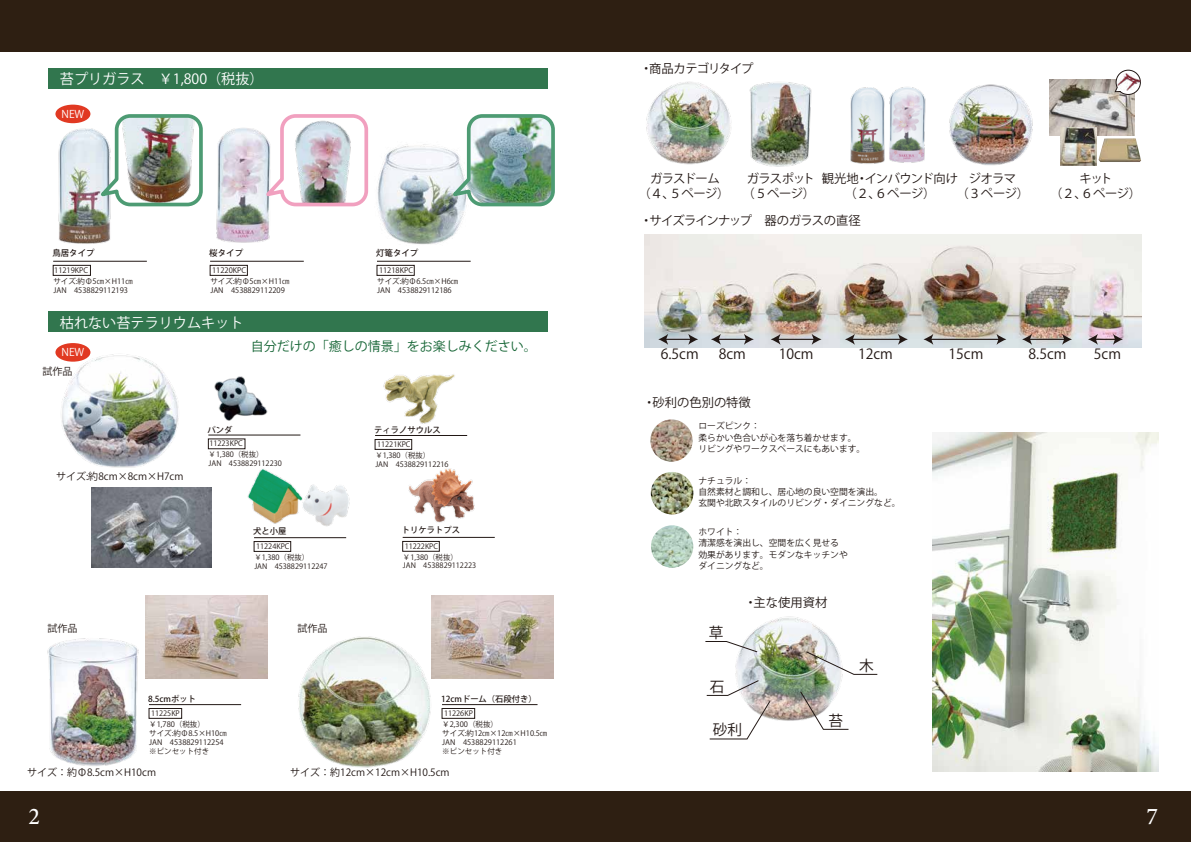
<style>
.page{position:relative;width:1191px;height:842px;background:#fff}
.page>*{position:absolute;margin:0;border:0;box-sizing:border-box;transform-origin:0 0}
.t1{font:14.7px "Koz Go Pr 6 N";color:#221815}
.t2{font:14.1px "Koz Go Pr 6 N";color:#fff}
.t3{font:14px "Koz Go Pr 6 N";color:#221815}
.t4{font:13px "Koz Go Pr 6 N";color:#156535}
.t5{font:12.3px/14.8px "Koz Go Pr 6 N";letter-spacing:-.03em;color:#221815;text-align:center}
.t6{font:12.3px/14.8px "Koz Go Pr 6 N";letter-spacing:-.05em;color:#221815;text-align:center}
.t7{font:12.3px "Koz Go Pr 6 N";letter-spacing:-.07em;color:#221815}
.t8{font:12.3px "Koz Go Pr 6 N";color:#221815}
.t9{font:10.6px "Koz Go Pr 6 N";color:#fff}
.t10{font:10px "Koz Go Pr 6 N";color:#221815}
.t11{font:8.8px/11.3px "Koz Go Pr 6 N";color:#221815}
.t12{font:500 8.5px "Koz Go Pr 6 N";color:#221815}
.t13{font:500 8.3px "Koz Go Pr 6 N";color:#221815}
.t14{font:7.5px/9px "Koz Go Pr 6 N";color:#221815}
.t15{font:7.4px/10.6px "Koz Go Pr 6 N";color:#221815}
</style>
<div class="page">
<div style="left:0;top:792px;width:1191px;height:50px;background:#2e1f12"></div>
<div style="left:0;top:0;width:1191px;height:51px;background:#2e1f12"></div>
<div style="left:53px;top:265px;width:38px;height:10px;border:1px solid #221815"></div>
<hr style="left:53px;top:261px;width:94px;height:1px;background:#221815">
<div style="left:377px;top:265px;width:37px;height:10px;border:1px solid #221815"></div>
<hr style="left:377px;top:261px;width:93px;height:1px;background:#221815">
<div style="left:210px;top:265px;width:37px;height:10px;border:1px solid #221815"></div>
<hr style="left:210px;top:261px;width:94px;height:1px;background:#221815">
<img style="left:58px;top:129px;width:55px;height:115px">
<img style="left:377px;top:144px;width:90px;height:101px">
<img style="left:216px;top:128px;width:57px;height:115px">
<img style="left:120px;top:119px;width:78px;height:82px">
<div style="left:115px;top:114px;width:88px;height:92px;border:4px solid #4d9b73;border-radius:14px"></div>
<img style="left:295px;top:120px;width:56px;height:81px">
<div style="left:280px;top:114px;width:88px;height:92px;border:4px solid #f1a0bf;border-radius:14px"></div>
<img style="left:455px;top:119px;width:95px;height:85px">
<div style="left:467px;top:114px;width:88px;height:92px;border:4px solid #4d9b73;border-radius:14px"></div>
<div style="left:375px;top:439px;width:37px;height:10px;border:1px solid #221815"></div>
<hr style="left:375px;top:435px;width:92px;height:1px;background:#221815">
<img style="left:383px;top:374px;width:72px;height:50px">
<div style="left:402px;top:541px;width:37px;height:10px;border:1px solid #221815"></div>
<hr style="left:403px;top:537px;width:92px;height:1px;background:#221815">
<img style="left:409px;top:468px;width:66px;height:55px">
<img style="left:1049px;top:80px;width:85px;height:55px">
<svg style="left:1114px;top:70px;width:24px;height:25px"></svg>
<img style="left:1117px;top:73px;width:23px;height:18px">
<img style="left:1098px;top:138px;width:43px;height:24px">
<img style="left:1060px;top:128px;width:36px;height:37px">
<img style="left:650px;top:419px;width:42px;height:43px;border-radius:21px">
<img style="left:651px;top:472px;width:42px;height:42px;border-radius:21px">
<img style="left:651px;top:525px;width:42px;height:43px;border-radius:21px">
<img style="left:735px;top:616px;width:108px;height:105px">
<svg style="left:799px;top:691px;width:50px;height:39px"></svg>
<svg style="left:805px;top:651px;width:73px;height:24px"></svg>
<svg style="left:706px;top:679px;width:65px;height:61px"></svg>
<svg style="left:705px;top:641px;width:53px;height:12px"></svg>
<img style="left:646px;top:81px;width:85px;height:84px">
<img style="left:644px;top:235px;width:497px;height:112px">
<svg style="left:658px;top:334px;width:40px;height:11px"></svg>
<svg style="left:711px;top:334px;width:43px;height:11px"></svg>
<hr style="left:777px;top:339px;width:37px;height:1px;background:#221815">
<svg style="left:770px;top:334px;width:10px;height:11px"></svg>
<svg style="left:811px;top:334px;width:10px;height:11px"></svg>
<hr style="left:852px;top:339px;width:49px;height:1px;background:#221815">
<svg style="left:845px;top:334px;width:10px;height:11px"></svg>
<svg style="left:898px;top:334px;width:10px;height:11px"></svg>
<hr style="left:930px;top:339px;width:69px;height:1px;background:#221815">
<svg style="left:923px;top:334px;width:10px;height:11px"></svg>
<svg style="left:996px;top:334px;width:10px;height:11px"></svg>
<hr style="left:1029px;top:339px;width:36px;height:1px;background:#221815">
<svg style="left:1022px;top:334px;width:10px;height:11px"></svg>
<svg style="left:1062px;top:334px;width:10px;height:11px"></svg>
<svg style="left:1088px;top:334px;width:34px;height:11px"></svg>
<img style="left:850px;top:88px;width:35px;height:76px">
<img style="left:889px;top:87px;width:37px;height:76px">
<img style="left:749px;top:82px;width:63px;height:85px">
<hr style="left:208px;top:435px;width:92px;height:1px;background:#221815">
<img style="left:214px;top:376px;width:54px;height:44px">
<div style="left:48px;top:311px;width:499px;height:21px;background:#31764e"></div>
<div style="left:48px;top:68px;width:499px;height:21px;background:#31764e"></div>
<img style="left:92px;top:488px;width:119px;height:79px">
<div style="left:55px;top:343px;width:35px;height:19px;background:#e13922;border-radius:50%"></div>
<div style="left:55px;top:105px;width:35px;height:18px;background:#e13922;border-radius:50%"></div>
<div style="left:254px;top:541px;width:37px;height:10px;border:1px solid #221815"></div>
<hr style="left:254px;top:537px;width:92px;height:1px;background:#221815">
<img style="left:247px;top:469px;width:103px;height:58px">
<div style="left:149px;top:708px;width:33px;height:10px;border:1px solid #221815"></div>
<hr style="left:149px;top:704px;width:92px;height:1px;background:#221815">
<div style="left:442px;top:708px;width:33px;height:10px;border:1px solid #221815"></div>
<hr style="left:442px;top:704px;width:95px;height:1px;background:#221815">
<img style="left:298px;top:632px;width:137px;height:136px">
<img style="left:47px;top:638px;width:92px;height:128px">
<img style="left:57px;top:350px;width:122px;height:118px">
<img style="left:146px;top:595px;width:121px;height:83px">
<img style="left:432px;top:595px;width:121px;height:83px">
<img style="left:932px;top:432px;width:227px;height:340px">
<img style="left:949px;top:84px;width:84px;height:82px">
<h2 class="t2" style="left:60px;top:71px;width:205px">苔プリガラス　￥1,800（税抜）</h2>
<h3 class="t9" style="left:62px;top:108px;width:24px">NEW</h3>
<p class="t12" style="left:52px;top:248px;width:44px">鳥居タイプ</p>
<p class="t14" style="left:53px;top:265px;width:81px;line-height:10.8px">11219KPC<br>サイズ:約Φ5㎝×H11㎝</p>
<p class="t14" style="left:53px;top:286px;width:76px">JAN　4538829112193</p>
<p class="t12" style="left:209px;top:248px;width:35px">桜タイプ</p>
<p class="t14" style="left:210px;top:265px;width:81px;line-height:10.8px">11220KPC<br>サイズ:約Φ5㎝×H11㎝</p>
<p class="t14" style="left:210px;top:286px;width:76px">JAN　4538829112209</p>
<h2 class="t2" style="left:60px;top:314px;width:185px">枯れない苔テラリウムキット</h2>
<p class="t12" style="left:376px;top:248px;width:44px">灯篭タイプ</p>
<p class="t14" style="left:377px;top:265px;width:83px;line-height:10.8px">11218KPC<br>サイズ:約Φ6.5㎝×H6㎝</p>
<p class="t14" style="left:377px;top:286px;width:76px">JAN　4538829112186</p>
<h3 class="t9" style="left:62px;top:347px;width:24px">NEW</h3>
<h3 class="t10" style="left:43px;top:365px;width:31px">試作品</h3>
<h3 class="t10" style="left:56px;top:471px;width:129px">サイズ:約8cm×8cm×H7cm</h3>
<h3 class="t4" style="left:251px;top:339px;width:287px">自分だけの「癒しの情景」をお楽しみください。</h3>
<p class="t13" style="left:207px;top:425px;width:26px">パンダ</p>
<p class="t13" style="left:374px;top:425px;width:68px">ティラノサウルス</p>
<p class="t15" style="left:209px;top:438px;width:56px">11223KPC￥1,380（税抜）</p>
<p class="t15" style="left:209px;top:458px;width:75px">JAN　4538829112230</p>
<p class="t15" style="left:375px;top:439px;width:56px">11221KPC￥1,380（税抜）</p>
<p class="t15" style="left:375px;top:459px;width:75px">JAN　4538829112216</p>
<p class="t13" style="left:253px;top:526px;width:35px">犬と小屋</p>
<p class="t13" style="left:402px;top:526px;width:60px">トリケラトプス</p>
<p class="t15" style="left:254px;top:541px;width:56px">11224KPC￥1,380（税抜）</p>
<p class="t15" style="left:254px;top:561px;width:75px">JAN　4538829112247</p>
<p class="t15" style="left:403px;top:541px;width:56px">11222KPC￥1,380（税抜）</p>
<p class="t15" style="left:403px;top:560px;width:75px">JAN　4538829112223</p>
<h3 class="t10" style="left:47px;top:622px;width:31px">試作品</h3>
<h3 class="t10" style="left:298px;top:622px;width:31px">試作品</h3>
<p class="t13" style="left:148px;top:694px;width:49px">8.5cmポット</p>
<p class="t15" style="left:151px;top:708px;width:30px">11225KP</p>
<p class="t14" style="left:149px;top:719px;width:79px">￥1,780（税抜）<br>サイズ:約Φ8.5×H10㎝<br>JAN　4538829112254 ※ピンセット付き</p>
<p class="t13" style="left:441px;top:694px;width:97px">12cmドーム（石段付き）</p>
<p class="t15" style="left:444px;top:708px;width:30px">11226KP</p>
<p class="t14" style="left:442px;top:719px;width:107px">￥2,300（税抜）<br>サイズ:約12㎝×12㎝×H10.5㎝<br>JAN　4538829112261<br>※ピンセット付き</p>
<h3 class="t10" style="left:27px;top:767px;width:130px">サイズ：約Φ8.5cm×H10cm</h3>
<h3 class="t10" style="left:290px;top:767px;width:161px">サイズ：約12cm×12cm×H10.5cm</h3>
<h3 class="t7" style="left:640px;top:61px;width:115px">・商品カテゴリタイプ</h3>
<h3 class="t5" style="left:638px;top:171px;width:92px">ガラスドーム<br>（４、５ページ）</h3>
<h3 class="t6" style="left:742px;top:171px;width:74px">ガラスポット（５ページ）</h3>
<h3 class="t5" style="left:822px;top:171px;width:138px">観光地・インバウンド向け（２、６ページ）</h3>
<h3 class="t5" style="left:956px;top:171px;width:74px">ジオラマ<br>（３ページ）</h3>
<h3 class="t5" style="left:1050px;top:171px;width:92px">キット<br>（２、６ページ）</h3>
<h3 class="t6" style="left:640px;top:213px;width:222px">・サイズラインナップ　器のガラスの直径</h3>
<h3 class="t3" style="left:661px;top:346px;width:39px">6.5cm</h3>
<h3 class="t3" style="left:719px;top:346px;width:29px">8cm</h3>
<h3 class="t3" style="left:778px;top:346px;width:36px">10cm</h3>
<h3 class="t3" style="left:858px;top:346px;width:36px">12cm</h3>
<h3 class="t3" style="left:948px;top:346px;width:36px">15cm</h3>
<h3 class="t3" style="left:1028px;top:346px;width:39px">8.5cm</h3>
<h3 class="t3" style="left:1093px;top:346px;width:29px">5cm</h3>
<h3 class="t8" style="left:643px;top:396px;width:109px">・砂利の色別の特徴</h3>
<p class="t11" style="left:698px;top:420px;width:168px">ローズピンク：<br>柔らかい色合いが心を落ち着かせます。リビングやワークスペースにもあいます。</p>
<p class="t11" style="left:698px;top:475px;width:204px">ナチュラル：<br>自然素材と調和し、居心地の良い空間を演出。<br>玄関や北欧スタイルのリビング・ダイニングなど。</p>
<p class="t11" style="left:698px;top:526px;width:151px">ホワイト：<br>清潔感を演出し、空間を広く見せる効果があります。モダンなキッチンやダイニングなど。</p>
<h1 class="t1" style="left:708px;top:624px;width:16px">草</h1>
<h1 class="t1" style="left:710px;top:678px;width:16px">石</h1>
<h3 class="t5" style="left:744px;top:595px;width:85px">・主な使用資材</h3>
<h1 class="t1" style="left:713px;top:722px;width:31px">砂利</h1>
<h1 class="t1" style="left:828px;top:712px;width:16px">苔</h1>
<h1 class="t1" style="left:859px;top:657px;width:16px">木</h1>
</div>
